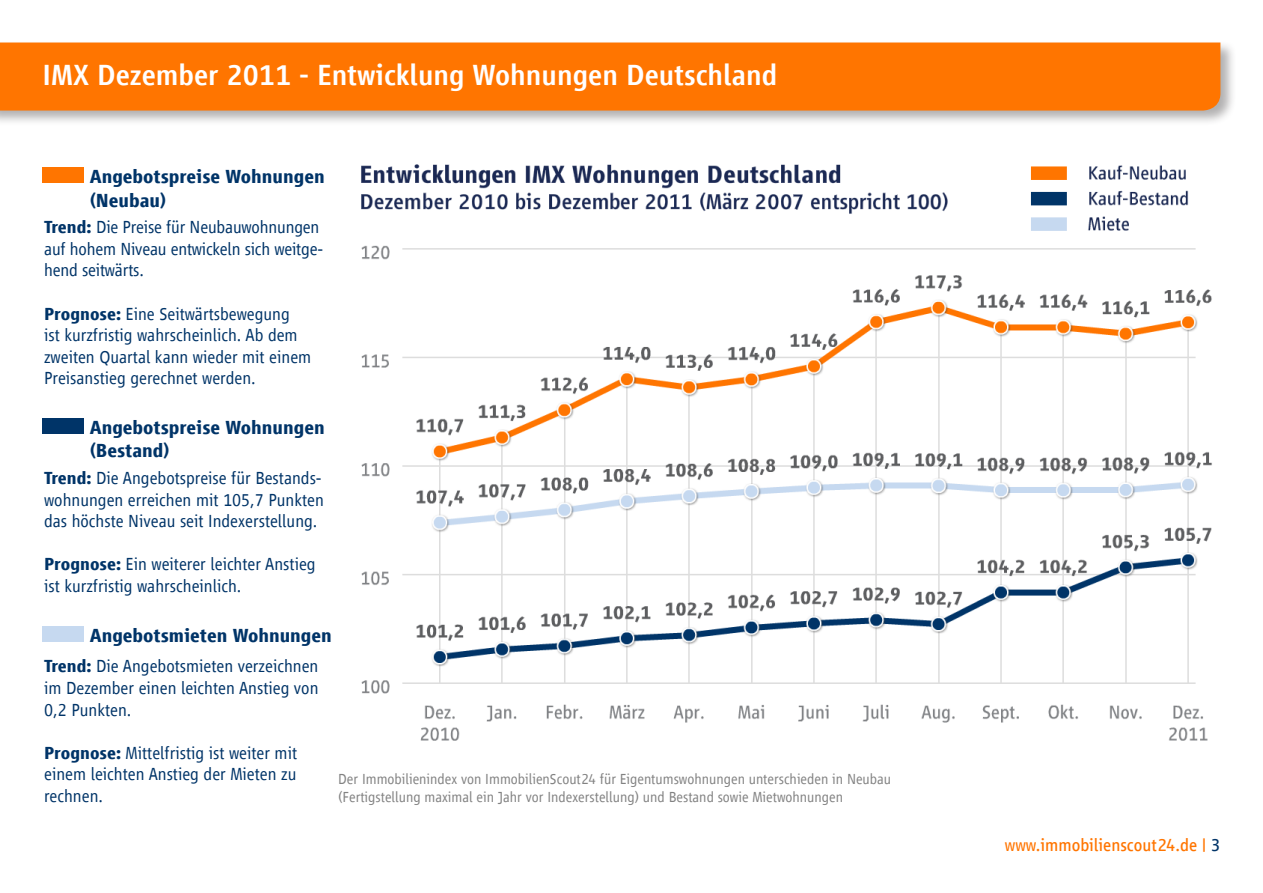
<style>
.page{position:relative;width:1263px;height:893px;background:#fff}
.page>*{position:absolute;margin:0;border:0;box-sizing:border-box;transform-origin:0 0}
.TitlePage{font:500 30px "Scout Vialog";color:#fff}
.t1{font:700 19.5px/23.4px "Scout Vialog";color:#003468}
.t2{font:300 18px/21.6px "Scout Vialog";color:#003468}
.t3{font:18px "Scout Vialog";color:#ff7500}
.t4{font:300 15px/18px "Scout Vialog";color:#828282}
.s1{font-weight:700}
.s2{color:#003468}
</style>
<div class="page">
<div style="left:0;top:40px;width:1236px;height:87px;background:#231f20;opacity:.35"></div>
<div style="left:0;top:43px;width:1220px;height:68px;background:#ff7500"></div>
<svg style="left:43px;top:167px;width:41px;height:16px"></svg>
<svg style="left:43px;top:418px;width:41px;height:16px"></svg>
<svg style="left:43px;top:626px;width:41px;height:16px"></svg>
<img style="left:361px;top:164px;width:851px;height:577px">
<p class="TitlePage" style="left:43px;top:59px;width:736px">IMX Dezember 2011 - Entwicklung Wohnungen Deutschland</p>
<p class="t1" style="left:90px;top:165px;width:237px">Angebotspreise Wohnungen (Neubau)</p>
<p class="t2" style="left:44px;top:216px;width:281px"><span class="s1">Trend:</span> Die Preise für Neubauwohnungen auf hohem Niveau entwickeln sich weitge&shy;hend seitwärts.</p>
<p class="t2" style="left:44px;top:303px;width:269px"><span class="s1">Prognose:</span> Eine Seitwärtsbewegung<br>ist kurzfristig wahrscheinlich. Ab dem zweiten Quartal kann wieder mit einem Preisanstieg gerechnet werden.</p>
<p class="t1" style="left:90px;top:416px;width:237px">Angebotspreise Wohnungen (Bestand)</p>
<p class="t2" style="left:44px;top:467px;width:281px"><span class="s1">Trend:</span> Die Angebotspreise für Bestands&shy;wohnungen erreichen mit 105,7 Punkten das höchste Niveau seit Indexerstellung.</p>
<p class="t2" style="left:44px;top:554px;width:273px"><span class="s1">Prognose:</span> Ein weiterer leichter Anstieg ist kurzfristig wahrscheinlich.</p>
<p class="t1" style="left:90px;top:623px;width:244px">Angebotsmieten Wohnungen</p>
<p class="t2" style="left:44px;top:656px;width:276px;text-align:justify"><span class="s1">Trend:</span> Die Angebotsmieten verzeichnen im Dezember einen leichten Anstieg von 0,2 Punkten.</p>
<p class="t2" style="left:44px;top:742px;width:254px;text-align:justify"><span class="s1">Prognose:</span> Mittelfristig ist weiter mit einem leichten Anstieg der Mieten zu rechnen.</p>
<p class="t4" style="left:338px;top:770px;width:554px">Der Immobilienindex von ImmobilienScout24 für Eigentumswohnungen unterschieden in Neubau (Fertigstellung maximal ein Jahr vor Indexerstellung) und Bestand sowie Mietwohnungen</p>
<p class="t3" style="left:1005px;top:835px;width:217px">www.immobilienscout24.de | <span class="s2">3</span></p>
</div>
